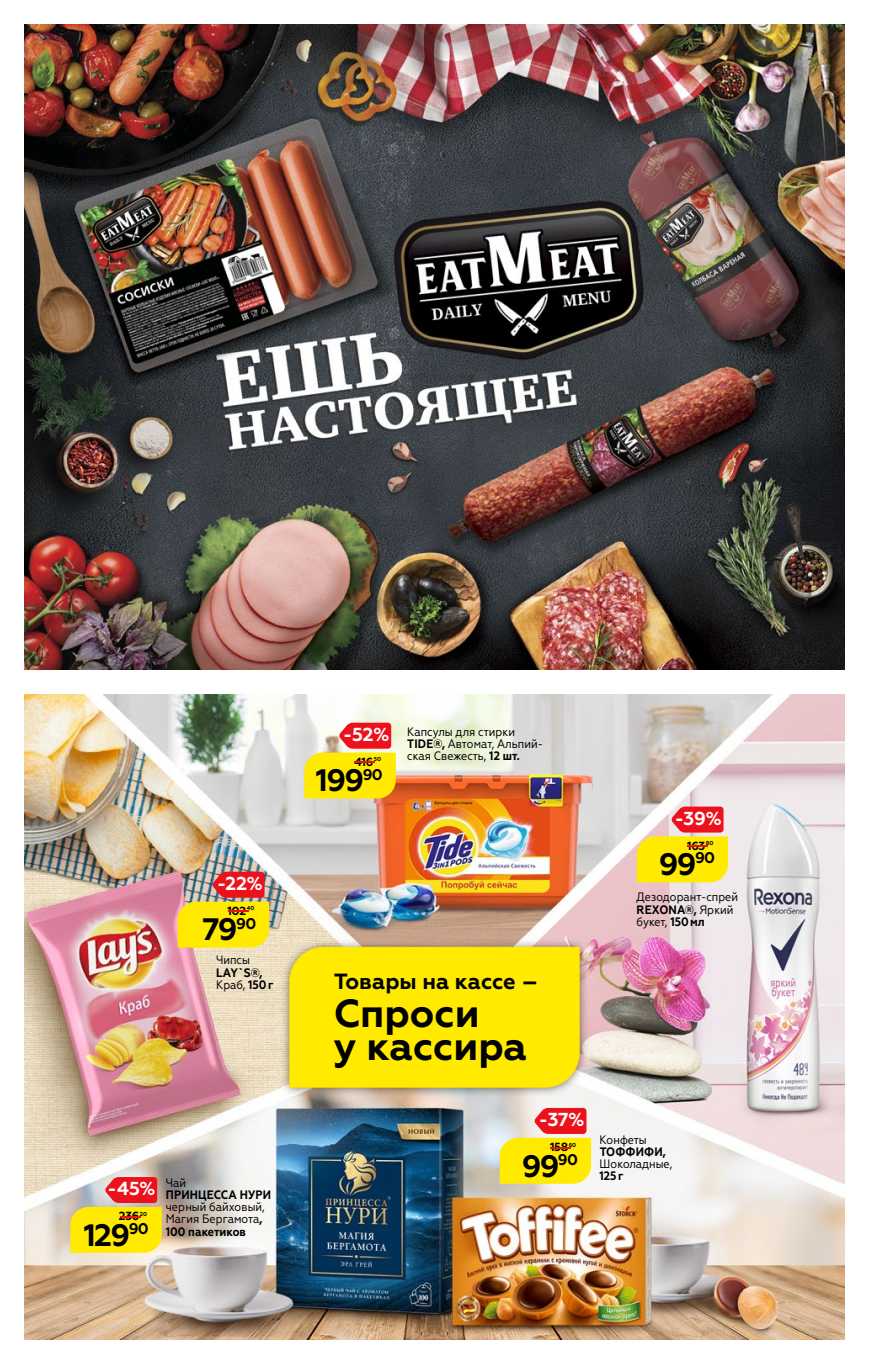
<style>
.page{position:relative;width:869px;height:1365px;background:#fff}
.page>*{position:absolute;margin:0;border:0;box-sizing:border-box;transform-origin:0 0}
.t1{font:700 39.2px/32.7px "Geometria";color:#000}
.t2{font:700 30.97px "Geometria";letter-spacing:-.055em;color:#000}
.t3{font:700 21.88px "Geometria";color:#000}
.t4{font:700 18.72px "Geometria";color:#fff}
.t5{font:12.25px/12.2px "Geometria Narrow";color:#000}
.t6{font:700 12.25px/12.2px "Geometria Narrow";color:#000}
.t7{font:700 11.72px "Geometria";letter-spacing:-.03em;color:#000}
.t8{font:700 5.77px "Geometria";letter-spacing:-.03em;color:#000}
.s1{font-size:11.72px;color:#ed111c}
.s2{font-weight:400}
.s3{font-weight:700}
</style>
<div class="page">
<img style="left:25px;top:25px;width:818px;height:645px">
<img style="left:25px;top:694px;width:818px;height:645px">
<svg style="left:304px;top:722px;width:91px;height:76px;background:#f6c139"></svg>
<svg style="left:636px;top:806px;width:91px;height:76px;background:#f7c23d"></svg>
<img style="left:178px;top:871px;width:91px;height:76px">
<svg style="left:70px;top:1176px;width:92px;height:76px;background:#efbd38"></svg>
<svg style="left:499px;top:1107px;width:91px;height:76px;background:#f5c23d"></svg>
<div style="left:290px;top:947px;width:289px;height:140px;background:#ffea00"></div>
<p class="t4" style="left:217px;top:872px;width:47px">-22%</p>
<p class="t8" style="left:222px;top:904px;width:34px"><span class="s1">-</span>40</p>
<p class="t7" style="left:227px;top:903px;width:21px">102</p>
<p class="t2" style="left:202px;top:911px;width:56px">79<sup>90</sup></p>
<p class="t6" style="left:216px;top:953px;width:59px"><span class="s2">Чипсы<br></span>LAY`S®,<br><span class="s2">Краб,</span> 150г</p>
<p class="t4" style="left:107px;top:1177px;width:50px">-45%</p>
<p class="t8" style="left:114px;top:1209px;width:34px"><span class="s1">-</span>20</p>
<p class="t7" style="left:119px;top:1208px;width:22px">236</p>
<p class="t2" style="left:84px;top:1216px;width:67px">129<sup>90</sup></p>
<p class="t5" style="left:166px;top:1175px;width:107px">Чай<br><span class="s3">ПРИНЦЕССА НУРИ </span>черный байховый,<br>Магия Бергамота<span class="s3">,<br>100 пакетиков</span></p>
<p class="t4" style="left:343px;top:723px;width:48px">-52%</p>
<p class="t8" style="left:348px;top:755px;width:34px"><span class="s1">-</span>50</p>
<p class="t7" style="left:354px;top:754px;width:20px">416</p>
<p class="t2" style="left:316px;top:762px;width:68px">199<sup>90</sup></p>
<p class="t5" style="left:407px;top:725px;width:137px">Капсулы для стирки<br><span class="s3">TIDE®,</span> Автомат, Альпий&shy;ская Свежесть, <span class="s3">12 шт.</span></p>
<p class="t4" style="left:674px;top:807px;width:49px">-39%</p>
<p class="t8" style="left:680px;top:839px;width:34px"><span class="s1">-</span>80</p>
<p class="t7" style="left:687px;top:838px;width:20px">163</p>
<p class="t2" style="left:658px;top:846px;width:58px">99<sup>90</sup></p>
<p class="t5" style="left:636px;top:891px;width:103px">Дезодорант-спрей<br><span class="s3">REXONA®,</span> Яркий букет, <span class="s3">150мл</span></p>
<p class="t3" style="left:333px;top:968px;width:206px">Товары на кассе –</p>
<p class="t1" style="left:333px;top:997px;width:195px">Cпроси<br>у кассира</p>
<p class="t4" style="left:538px;top:1108px;width:47px">-37%</p>
<p class="t8" style="left:543px;top:1140px;width:34px"><span class="s1">-</span>60</p>
<p class="t7" style="left:549px;top:1139px;width:20px">158</p>
<p class="t2" style="left:521px;top:1147px;width:58px">99<sup>90</sup></p>
<p class="t5" style="left:599px;top:1133px;width:74px">Конфеты<br><span class="s3">ТОФФИФИ,<br></span>Шоколадные,<br><span class="s3">125г</span></p>
</div>
